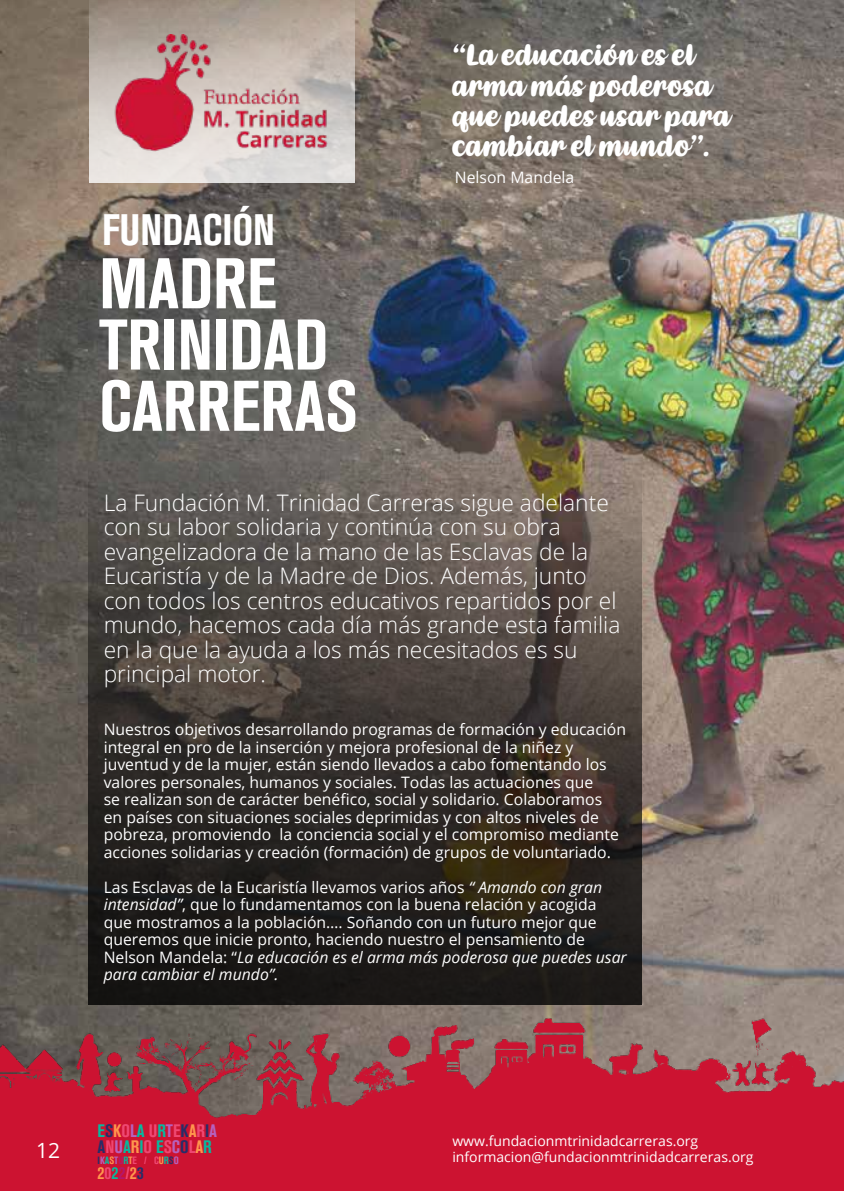
<style>
.page{position:relative;width:844px;height:1191px;background:#fff}
.page>*{position:absolute;margin:0;border:0;box-sizing:border-box;transform-origin:0 0}
.t1{font:700 condensed 70.88px/61.2px "Akzidenz Grotesk BQ";color:#fff}
.t2{font:700 condensed 43.57px "Akzidenz Grotesk BQ";color:#fff}
.t3{font:27.3px/30.3px "Kathen";color:#fff}
.t4{font:300 22.75px/24.5px "Open Sans";color:#fff}
.t5{font:21px "Open Sans";color:#fff}
.t6{font:17.85px "Akzidenz Grotesk BQ Bd Cnd Alt";color:#ef4873}
.t7{font:17.5px "Akzidenz Grotesk BQ Bd Cnd Alt";color:#fe964d}
.t8{font:15.75px/17.5px "Open Sans";color:#fff}
.t9{font:14px/15.8px "Open Sans";color:#fff}
.t10{font:10.5px "Akzidenz Grotesk BQ Bd Cnd Alt";color:#b661be}
.s1{font-style:italic}
.s2{color:#07b99f}
.s3{color:#282d68}
.s4{color:#fe964d}
.s5{color:#b661be}
.s6{color:#08bb9e}
.s7{color:#b3176c}
.s8{color:#ef4873}
</style>
<div class="page">
<img style="left:0;top:0;width:843px;height:937px">
<svg style="left:89px;top:0;width:265px;height:183px;background:#bcb3aa"></svg>
<img style="left:0;top:937px;width:843px;height:254px">
<img style="left:93px;top:34px;width:254px;height:132px">
<svg style="left:89px;top:460px;width:552px;height:545px;background:#3e3833"></svg>
<h2 class="t2" style="left:102px;top:205px;width:174px">FUNDACIÓN</h2>
<h1 class="t1" style="left:99px;top:253px;width:260px">MADRE<br>TRINIDAD<br>CARRERAS</h1>
<h3 class="t3" style="left:452px;top:40px;width:280px">“La educación es el arma más poderosa que puedes usar para cambiar el mundo”.</h3>
<p class="t8" style="left:454px;top:168px;width:121px">Nelson Mandela</p>
<p class="t4" style="left:104px;top:490px;width:518px">La Fundación M. Trinidad Carreras sigue adelante con su labor solidaria y continúa con su obra evangelizadora de la mano de las Esclavas de la Eucaristía y de la Madre de Dios. Además, junto con todos los centros educativos repartidos por el mundo, hacemos cada día más grande esta familia en la que la ayuda a los más necesitados es su principal motor.</p>
<p class="t8" style="left:104px;top:720px;width:523px">Nuestros objetivos desarrollando programas de formación y educación integral en pro de la inserción y mejora profesional de la niñez y juventud y de la mujer, están siendo llevados a cabo fomentando los valores personales, humanos y sociales. Todas las actuaciones que<br>se realizan son de carácter benéfico, social y solidario. Colaboramos<br>en países con situaciones sociales deprimidas y con altos niveles de pobreza, promoviendo la conciencia social y el compromiso mediante acciones solidarias y creación (formación) de grupos de voluntariado.</p>
<p class="t8" style="left:104px;top:877px;width:524px">Las Esclavas de la Eucaristía llevamos varios años <span class="s1">“ Amando con gran intensidad”</span>, que lo fundamentamos con la buena relación y acogida que mostramos a la población…. Soñando con un futuro mejor que queremos que inicie pronto, haciendo nuestro el pensamiento de Nelson Mandela: “<span class="s1">La educación es el arma más poderosa que puedes usar para cambiar el mundo”.</span></p>
<h3 class="t5" style="left:36px;top:1135px;width:26px">12</h3>
<p class="t6" style="left:98px;top:1121px;width:121px"><span class="s2">E</span><span class="s3">S</span><span class="s4">K</span>O<span class="s5">L</span><span class="s2">A</span> U<span class="s2">R</span><span class="s5">T</span>E<span class="s3">K</span><span class="s4">A</span>R<span class="s3">I</span><span class="s5">A</span></p>
<p class="t6" style="left:98px;top:1136px;width:116px"><span class="s3">A</span>N<span class="s5">U</span><span class="s2">A</span><span class="s4">R</span><span class="s2">I</span>O <span class="s2">E</span>S<span class="s5">C</span><span class="s3">O</span>L<span class="s4">A</span><span class="s2">R</span></p>
<p class="t10" style="left:98px;top:1154px;width:83px"><span class="s3">I</span>K<span class="s6">A</span><span class="s4">S</span>T<span class="s7">U</span><span class="s2">R</span><span class="s4">T</span><span class="s8">E / C</span><span class="s4">U</span><span class="s2">R</span><span class="s3">S</span>O</p>
<p class="t7" style="left:98px;top:1163px;width:47px">2<span class="s8">0</span><span class="s6">2</span><span class="s7">2</span><span class="s8">/</span>2<span class="s3">3</span></p>
<p class="t9" style="left:452px;top:1133px;width:303px">www.fundacionmtrinidadcarreras.org informacion@fundacionmtrinidadcarreras.org</p>
</div>
